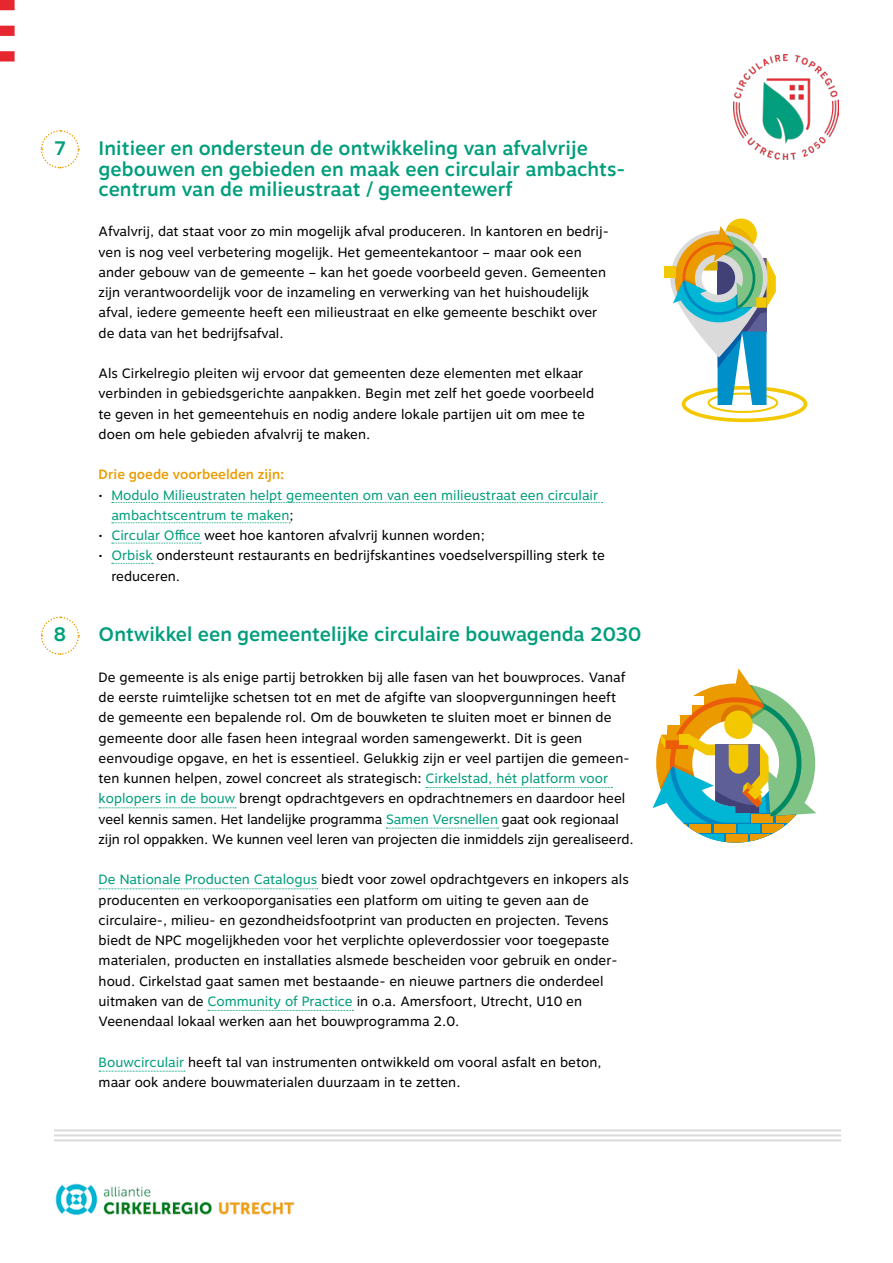
<style>
.page{position:relative;width:893px;height:1263px;background:#fff}
.page>*{position:absolute;margin:0;border:0;box-sizing:border-box;transform-origin:0 0}
.t1{font:500 19.5px/20.2px "Motiva Sans";color:#019e7c}
.t2{font:13.5px/20.2px "Motiva Sans";color:#000}
.t3{font:13.5px/20.2px "Motiva Sans";color:#019e7c}
.t4{font:500 13.5px "Motiva Sans";color:#eb9c00}
.s1{color:#000}
.s2{color:#019e7c}
</style>
<div class="page">
<svg style="left:40px;top:130px;width:40px;height:39px"></svg>
<svg style="left:652px;top:668px;width:164px;height:175px"></svg>
<div style="left:724px;top:710px;width:29px;height:29px;background:#f4c800;border-radius:50%"></div>
<img style="left:55px;top:1183px;width:240px;height:33px">
<hr style="left:54px;top:1129px;width:787px;height:2px;background:#dadada">
<hr style="left:54px;top:1134px;width:787px;height:2px;background:#dadada">
<hr style="left:54px;top:1139px;width:787px;height:2px;background:#dadada">
<svg style="left:112px;top:502px;width:491px;height:1px"></svg>
<svg style="left:112px;top:522px;width:178px;height:1px"></svg>
<svg style="left:112px;top:543px;width:89px;height:1px"></svg>
<svg style="left:112px;top:563px;width:41px;height:1px"></svg>
<svg style="left:40px;top:616px;width:40px;height:39px"></svg>
<div style="left:0;top:0;width:15px;height:10px;background:#e6272f"></div>
<div style="left:0;top:26px;width:15px;height:10px;background:#e6272f"></div>
<div style="left:0;top:51px;width:15px;height:11px;background:#e6272f"></div>
<div style="left:725px;top:219px;width:32px;height:31px;background:#f4c800;border-radius:50%"></div>
<div style="left:708px;top:393px;width:70px;height:20px;border:2px solid #f4c800;border-radius:50%"></div>
<div style="left:682px;top:386px;width:125px;height:36px;border:4px solid #f4c800;border-radius:50%"></div>
<svg style="left:670px;top:225px;width:106px;height:180px"></svg>
<div style="left:756px;top:297px;width:11px;height:11px;background:#f4c800"></div>
<div style="left:665px;top:267px;width:11px;height:11px;background:#f4c800"></div>
<svg style="left:426px;top:787px;width:187px;height:1px"></svg>
<svg style="left:99px;top:807px;width:137px;height:1px"></svg>
<svg style="left:386px;top:828px;width:113px;height:1px"></svg>
<svg style="left:99px;top:888px;width:219px;height:1px"></svg>
<svg style="left:208px;top:1010px;width:145px;height:1px"></svg>
<svg style="left:99px;top:1071px;width:86px;height:1px"></svg>
<img style="left:733px;top:55px;width:106px;height:104px">
<h1 class="t1" style="left:55px;top:139px;width:13px">7</h1>
<h1 class="t1" style="left:54px;top:625px;width:14px">8</h1>
<h1 class="t1" style="left:99px;top:139px;width:528px">Initieer en ondersteun de ontwikkeling van afvalvrije gebouwen en gebieden en maak een circulair ambachts&shy;centrum van de milieustraat / gemeentewerf</h1>
<p class="t2" style="left:99px;top:222px;width:512px">Afvalvrij, dat staat voor zo min mogelijk afval produceren. In kantoren en bedrij&shy;ven is nog veel verbetering mogelijk. Het gemeentekantoor – maar ook een ander gebouw van de gemeente – kan het goede voorbeeld geven. Gemeenten zijn verantwoordelijk voor de inzameling en verwerking van het huishoudelijk afval, iedere gemeente heeft een milieustraat en elke gemeente beschikt over de data van het bedrijfsafval.</p>
<p class="t2" style="left:99px;top:363px;width:497px">Als Cirkelregio pleiten wij ervoor dat gemeenten deze elementen met elkaar verbinden in gebiedsgerichte aanpakken. Begin met zelf het goede voorbeeld te geven in het gemeentehuis en nodig andere lokale partijen uit om mee te doen om hele gebieden afvalvrij te maken.</p>
<p class="t4" style="left:99px;top:465px;width:187px">Drie goede voorbeelden zijn:</p>
<p class="t3" style="left:111px;top:485px;width:488px;text-indent:-13px"><span class="s1">•</span> Modulo Milieustraten helpt gemeenten om van een milieustraat een circulair ambachtscentrum te maken<span class="s1">;</span></p>
<p class="t2" style="left:99px;top:525px;width:388px">• <span class="s2">Circular Office</span> weet hoe kantoren afvalvrij kunnen worden;</p>
<p class="t2" style="left:111px;top:546px;width:495px;text-indent:-13px">• <span class="s2">Orbisk</span> ondersteunt restaurants en bedrijfskantines voedselverspilling sterk te reduceren.</p>
<h1 class="t1" style="left:99px;top:625px;width:544px">Ontwikkel een gemeentelijke circulaire bouwagenda 2030</h1>
<p class="t2" style="left:99px;top:667px;width:537px">De gemeente is als enige partij betrokken bij alle fasen van het bouwproces. Vanaf de eerste ruimtelijke schetsen tot en met de afgifte van sloopvergunningen heeft de gemeente een bepalende rol. Om de bouwketen te sluiten moet er binnen de gemeente door alle fasen heen integraal worden samengewerkt. Dit is geen eenvoudige opgave, en het is essentieel. Gelukkig zijn er veel partijen die gemeen&shy;ten kunnen helpen, zowel concreet als strategisch: <span class="s2">Cirkelstad, hét platform voor koplopers in de bouw</span> brengt opdrachtgevers en opdrachtnemers en daardoor heel veel kennis samen. Het landelijke programma <span class="s2">Samen Versnellen</span> gaat ook regionaal zijn rol oppakken. We kunnen veel leren van projecten die inmiddels zijn gerealiseerd.</p>
<p class="t2" style="left:99px;top:870px;width:532px"><span class="s2">De Nationale Producten Catalogus</span> biedt voor zowel opdrachtgevers en inkopers als producenten en verkooporganisaties een platform om uiting te geven aan de circulaire-, milieu- en gezondheidsfootprint van producten en projecten. Tevens biedt de NPC mogelijkheden voor het verplichte opleverdossier voor toegepaste materialen, producten en installaties alsmede bescheiden voor gebruik en onder&shy;houd. Cirkelstad gaat samen met bestaande- en nieuwe partners die onderdeel uitmaken van de <span class="s2">Community of Practice</span> in o.a. Amersfoort, Utrecht, U10 en Veenendaal lokaal werken aan het bouwprogramma 2.0.</p>
<p class="t2" style="left:99px;top:1052px;width:504px"><span class="s2">Bouwcirculair</span> heeft tal van instrumenten ontwikkeld om vooral asfalt en beton, maar ook andere bouwmaterialen duurzaam in te zetten.</p>
</div>
